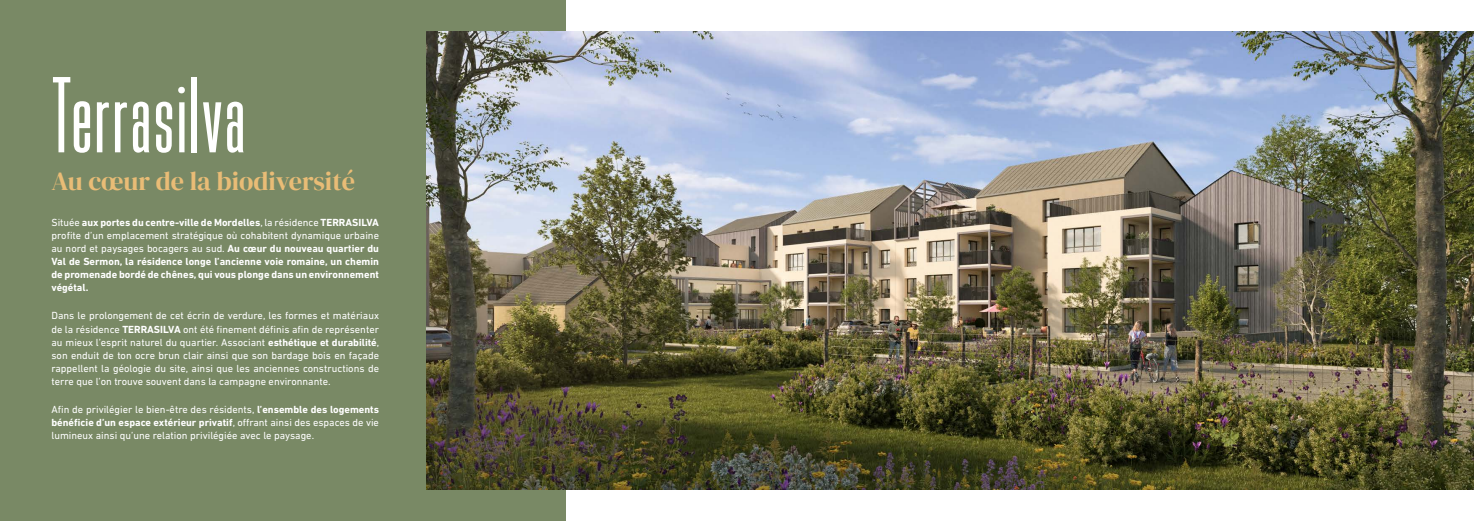
<style>
.page{position:relative;width:1474px;height:521px;background:#fff}
.page>*{position:absolute;margin:0;border:0;box-sizing:border-box;transform-origin:0 0}
.t1{font:112.88px "Bee Three";letter-spacing:.02em;color:#fff}
.t2{font:26.25px "DM Serif Display";color:#e9bc76}
.t3{font:10.5px/13.1px "DIN Next LT Pro";color:#fff;text-align:justify}
.t4{font:700 10.5px/13.1px "DIN Next LT Pro";color:#fff;text-align:justify}
.s1{font-weight:400}
.s2{font-weight:700}
</style>
<div class="page">
<div style="left:0;top:0;width:566px;height:521px;background:#798965"></div>
<img style="left:427px;top:32px;width:1046px;height:457px">
<h1 class="t1" style="left:51px;top:55px;width:196px">Terrasilva</h1>
<h2 class="t2" style="left:51px;top:166px;width:305px">Au cœur de la biodiversité</h2>
<p class="t4" style="left:51px;top:215px;width:329px"><span class="s1">Située</span> aux portes du centre-ville de Mordelles<span class="s1">, la résidence</span> TERRASILVA <span class="s1">profite d’un emplacement stratégique où cohabitent dynamique urbaine au nord et paysages bocagers au sud.</span> Au cœur du nouveau quartier du Val de Sermon, la résidence longe l’ancienne voie romaine, un chemin de promenade bordé de chênes, qui vous plonge dans un environnement végétal.</p>
<p class="t3" style="left:51px;top:309px;width:329px">Dans le prolongement de cet écrin de verdure, les formes et matériaux de la résidence <span class="s2">TERRASILVA</span> ont été finement définis afin de représenter au mieux l’esprit naturel du quartier. Associant <span class="s2">esthétique et durabilité</span>, son enduit de ton ocre brun clair ainsi que son bardage bois en façade rappellent la géologie du site, ainsi que les anciennes constructions de terre que l’on trouve souvent dans la campagne environnante.</p>
<p class="t3" style="left:51px;top:403px;width:329px">Afin de privilégier le bien-être des résidents, <span class="s2">l’ensemble des logements bénéficie d’un espace extérieur privatif</span>, offrant ainsi des espaces de vie lumineux ainsi qu’une relation privilégiée avec le paysage.</p>
</div>
